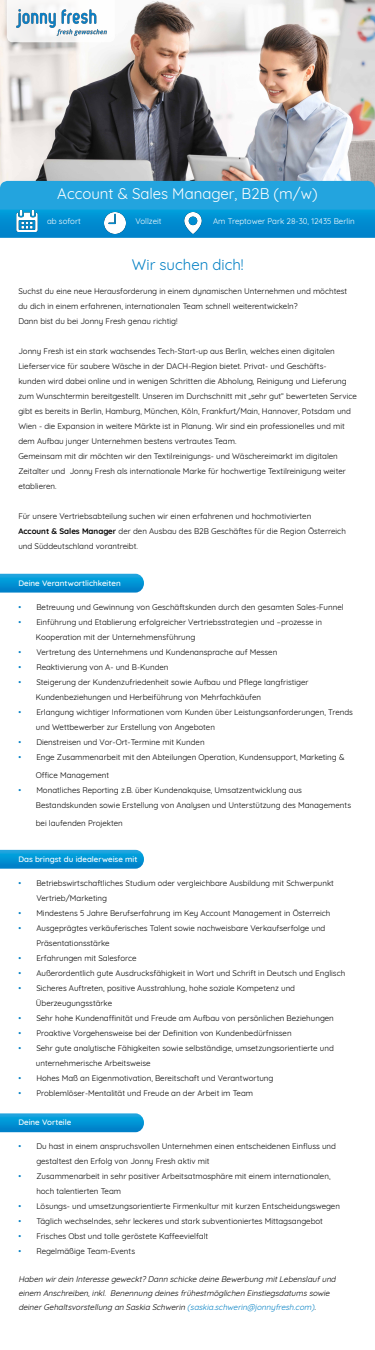
<style>
.page{position:relative;width:375px;height:1350px;background:#fff}
.page>*{position:absolute;margin:0;border:0;box-sizing:border-box;transform-origin:0 0}
.t1{font:15px "Quicksand";color:#fff}
.t2{font:15px "Quicksand";color:#0380c4}
.t3{font:8px/15px "Quicksand";color:#000}
.t4{font:italic 8px/14px "Quicksand";color:#000}
.t5{font:500 8px "Quicksand";color:#fff}
.t6{font:8px "Quicksand";color:#fff}
.s1{font-weight:700}
.s2{color:#0380c4}
</style>
<div class="page">
<img style="left:0;top:0;width:375px;height:181px">
<svg style="left:0;top:181px;width:375px;height:57px;background:#1499d7"></svg>
<img style="left:17px;top:211px;width:21px;height:21px">
<img style="left:105px;top:212px;width:21px;height:21px">
<img style="left:183px;top:212px;width:21px;height:21px">
<svg style="left:0;top:1113px;width:144px;height:19px;background:#0e96d5"></svg>
<svg style="left:0;top:850px;width:144px;height:19px;background:#0d96d5"></svg>
<svg style="left:0;top:574px;width:144px;height:19px;background:#0e96d5"></svg>
<svg style="left:7px;top:0;width:108px;height:42px"></svg>
<img style="left:16px;top:10px;width:90px;height:25px">
<h1 class="t1" style="left:57px;top:182px;width:262px">Account &amp; Sales Manager, B2B (m/w)</h1>
<p class="t6" style="left:47px;top:215px;width:35px">ab sofort</p>
<p class="t6" style="left:135px;top:215px;width:28px">Vollzeit</p>
<p class="t6" style="left:213px;top:215px;width:143px">Am Treptower Park 28-30, 12435 Berlin</p>
<h1 class="t2" style="left:132px;top:253px;width:113px">Wir suchen dich!</h1>
<p class="t3" style="left:18px;top:283px;width:330px">Suchst du eine neue Herausforderung in einem dynamischen Unternehmen und möchtest du dich in einem erfahrenen, internationalen Team schnell weiterentwickeln?<br>Dann bist du bei Jonny Fresh genau richtig!</p>
<p class="t3" style="left:18px;top:343px;width:340px">Jonny Fresh ist ein stark wachsendes Tech-Start-up aus Berlin, welches einen digitalen Lieferservice für saubere Wäsche in der DACH-Region bietet. Privat- und Geschäfts-<br>kunden wird dabei online und in wenigen Schritten die Abholung, Reinigung und Lieferung zum Wunschtermin bereitgestellt. Unseren im Durchschnitt mit „sehr gut“ bewerteten Service gibt es bereits in Berlin, Hamburg, München, Köln, Frankfurt/Main, Hannover, Potsdam und Wien - die Expansion in weitere Märkte ist in Planung. Wir sind ein professionelles und mit dem Aufbau junger Unternehmen bestens vertrautes Team.<br>Gemeinsam mit dir möchten wir den Textilreinigungs- und Wäschereimarkt im digitalen Zeitalter und Jonny Fresh als internationale Marke für hochwertige Textilreinigung weiter etablieren.</p>
<p class="t3" style="left:18px;top:508px;width:329px">Für unsere Vertriebsabteilung suchen wir einen erfahrenen und hochmotivierten<br><span class="s1">Account &amp; Sales Manager</span> der den Ausbau des B2B Geschäftes für die Region Österreich und Süddeutschland vorantreibt.</p>
<p class="t5" style="left:18px;top:577px;width:104px">Deine Verantwortlichkeiten</p>
<p class="t3" style="left:18px;top:599px;width:327px"><span class="s2">•</span> Betreuung und Gewinnung von Geschäftskunden durch den gesamten Sales-Funnel</p>
<p class="t3" style="left:36px;top:614px;width:288px;text-indent:-17px"><span class="s2">•</span> Einführung und Etablierung erfolgreicher Vertriebsstrategien und –prozesse in<br>Kooperation mit der Unternehmensführung</p>
<p class="t3" style="left:18px;top:644px;width:261px"><span class="s2">•</span> Vertretung des Unternehmens und Kundenansprache auf Messen</p>
<p class="t3" style="left:18px;top:659px;width:152px"><span class="s2">•</span> Reaktivierung von A- und B-Kunden</p>
<p class="t3" style="left:36px;top:674px;width:274px;text-indent:-17px"><span class="s2">•</span> Steigerung der Kundenzufriedenheit sowie Aufbau und Pflege langfristiger<br>Kundenbeziehungen und Herbeiführung von Mehrfachkäufen</p>
<p class="t3" style="left:36px;top:704px;width:319px;text-indent:-17px"><span class="s2">•</span> Erlangung wichtiger Informationen vom Kunden über Leistungsanforderungen, Trends und Wettbewerber zur Erstellung von Angeboten</p>
<p class="t3" style="left:18px;top:734px;width:188px"><span class="s2">•</span> Dienstreisen und Vor-Ort-Termine mit Kunden</p>
<p class="t3" style="left:18px;top:749px;width:328px"><span class="s2">•</span> Enge Zusammenarbeit mit den Abteilungen Operation, Kundensupport, Marketing &amp;</p>
<p class="t3" style="left:36px;top:767px;width:75px">Office Management</p>
<p class="t3" style="left:36px;top:782px;width:317px;text-indent:-17px"><span class="s2">•</span> Monatliches Reporting z.B. über Kundenakquise, Umsatzentwicklung aus<br>Bestandskunden sowie Erstellung von Analysen und Unterstützung des Managements</p>
<p class="t3" style="left:36px;top:815px;width:89px">bei laufenden Projekten</p>
<p class="t5" style="left:18px;top:853px;width:121px">Das bringst du idealerweise mit</p>
<p class="t3" style="left:36px;top:875px;width:299px;text-indent:-18px"><span class="s2">•</span> Betriebswirtschaftliches Studium oder vergleichbare Ausbildung mit Schwerpunkt<br>Vertrieb/Marketing</p>
<p class="t3" style="left:18px;top:905px;width:314px"><span class="s2">•</span> Mindestens 5 Jahre Berufserfahrung im Key Account Management in Österreich</p>
<p class="t3" style="left:36px;top:920px;width:291px;text-indent:-18px"><span class="s2">•</span> Ausgeprägtes verkäuferisches Talent sowie nachweisbare Verkaufserfolge und<br>Präsentationsstärke</p>
<p class="t3" style="left:18px;top:950px;width:120px"><span class="s2">•</span> Erfahrungen mit Salesforce</p>
<p class="t3" style="left:18px;top:965px;width:329px"><span class="s2">•</span> Außerordentlich gute Ausdrucksfähigkeit in Wort und Schrift in Deutsch und Englisch</p>
<p class="t3" style="left:36px;top:980px;width:261px;text-indent:-17px"><span class="s2">•</span> Sicheres Auftreten, positive Ausstrahlung, hohe soziale Kompetenz und<br>Überzeugungsstärke</p>
<p class="t3" style="left:18px;top:1010px;width:317px"><span class="s2">•</span> Sehr hohe Kundenaffinität und Freude am Aufbau von persönlichen Beziehungen</p>
<p class="t3" style="left:18px;top:1025px;width:275px"><span class="s2">•</span> Proaktive Vorgehensweise bei der Definition von Kundenbedürfnissen</p>
<p class="t3" style="left:36px;top:1040px;width:300px;text-indent:-17px"><span class="s2">•</span> Sehr gute analytische Fähigkeiten sowie selbständige, umsetzungsorientierte und unternehmerische Arbeitsweise</p>
<p class="t3" style="left:18px;top:1070px;width:257px"><span class="s2">•</span> Hohes Maß an Eigenmotivation, Bereitschaft und Verantwortung</p>
<p class="t3" style="left:18px;top:1085px;width:236px"><span class="s2">•</span> Problemlöser-Mentalität und Freude an der Arbeit im Team</p>
<p class="t5" style="left:18px;top:1115px;width:54px">Deine Vorteile</p>
<p class="t3" style="left:36px;top:1138px;width:301px;text-indent:-18px"><span class="s2">•</span> Du hast in einem anspruchsvollen Unternehmen einen entscheidenen Einfluss und gestaltest den Erfolg von Jonny Fresh aktiv mit</p>
<p class="t3" style="left:36px;top:1168px;width:296px;text-indent:-18px"><span class="s2">•</span> Zusammenarbeit in sehr positiver Arbeitsatmosphäre mit einem internationalen, hoch talentierten Team</p>
<p class="t3" style="left:18px;top:1198px;width:323px"><span class="s2">•</span> Lösungs- und umsetzungsorientierte Firmenkultur mit kurzen Entscheidungswegen</p>
<p class="t3" style="left:18px;top:1213px;width:306px"><span class="s2">•</span> Täglich wechselndes, sehr leckeres und stark subventioniertes Mittagsangebot</p>
<p class="t3" style="left:18px;top:1228px;width:191px"><span class="s2">•</span> Frisches Obst und tolle geröstete Kaffeevielfalt</p>
<p class="t3" style="left:18px;top:1243px;width:118px"><span class="s2">•</span> Regelmäßige Team-Events</p>
<p class="t4" style="left:18px;top:1272px;width:321px">Haben wirdein Interesse geweckt?Dann schicke deine Bewerbung mitLebenslaufund einem Anschreiben,inkl. Benennung deinesfrühestmöglichen Einstiegsdatumssowie deinerGehaltsvorstellung an Saskia Schwerin <span class="s2">(saskia.schwerin@jonnyfresh.com)</span>.</p>
</div>
